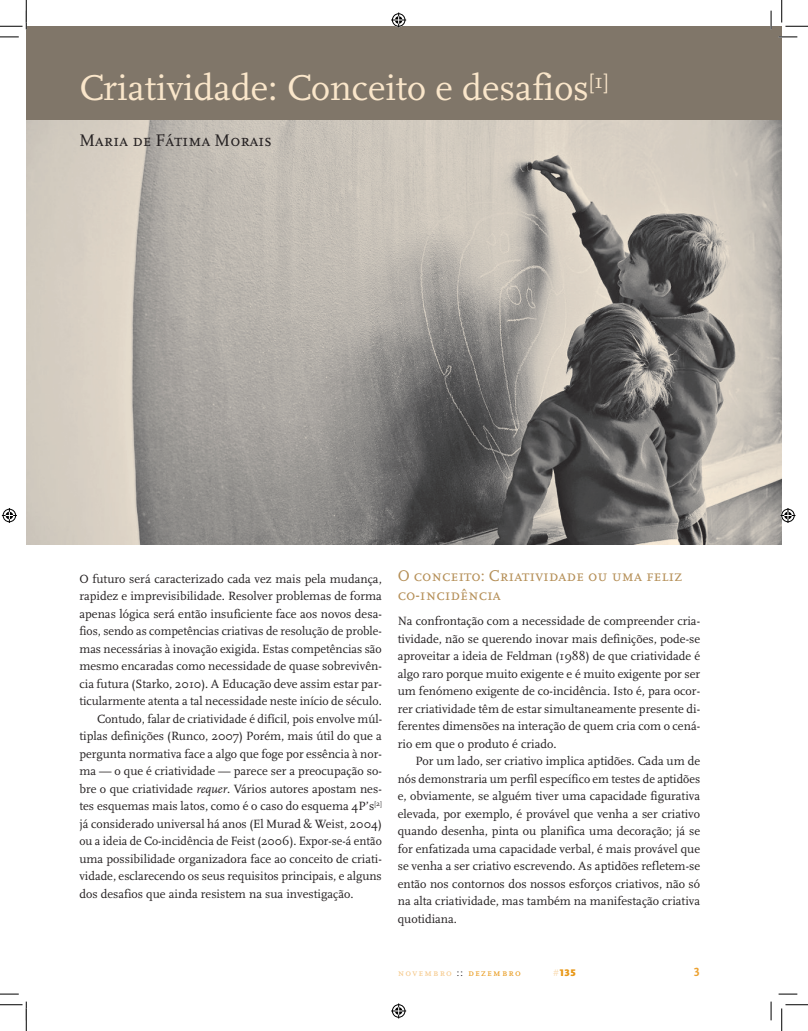
<style>
.page{position:relative;width:808px;height:1031px;background:#fff}
.page>*{position:absolute;margin:0;border:0;box-sizing:border-box;transform-origin:0 0}
.t1{font:37.5px "Scala";color:#fae6ca}
.t2{font:17.5px "Scala Caps";color:#231f20}
.t3{font:16.25px/19.5px "Scala Caps";color:#b58f57}
.t4{font:12.5px/17.5px "Scala";color:#231f20;text-align:justify}
.t5{font:12.5px "Scala Sans Bold SC";color:#eca130}
.t6{font:10px "Scala Caps";letter-spacing:.12em;color:#f5c787}
.t7{font:900 10px "Scala Sans Pro";color:#e89818}
.s1{font-style:italic}
.s2{color:#231f20}
.s3{color:#e89818}
.s4{font-weight:400;color:#f9dbb2}
</style>
<div class="page">
<div style="left:26px;top:26px;width:755px;height:120px;background:#807669"></div>
<img style="left:26px;top:120px;width:755px;height:425px">
<svg style="left:0;top:36px;width:19px;height:2px"></svg>
<svg style="left:778px;top:36px;width:19px;height:2px"></svg>
<svg style="left:0;top:993px;width:19px;height:1px"></svg>
<svg style="left:778px;top:993px;width:19px;height:1px"></svg>
<svg style="left:770px;top:11px;width:1px;height:18px"></svg>
<svg style="left:770px;top:1001px;width:1px;height:19px"></svg>
<svg style="left:0;top:0;width:27px;height:29px"></svg>
<svg style="left:0;top:1001px;width:27px;height:29px"></svg>
<svg style="left:781px;top:0;width:26px;height:27px"></svg>
<svg style="left:781px;top:1004px;width:26px;height:26px"></svg>
<svg style="left:391px;top:13px;width:15px;height:15px"></svg>
<svg style="left:391px;top:1003px;width:15px;height:15px"></svg>
<svg style="left:2px;top:508px;width:15px;height:15px"></svg>
<svg style="left:780px;top:508px;width:15px;height:15px"></svg>
<h1 class="t1" style="left:79px;top:67px;width:530px">Criatividade: Conceito e desafios<sup>[1]</sup></h1>
<h2 class="t2" style="left:79px;top:131px;width:194px">Maria de Fátima Morais</h2>
<p class="t4" style="left:79px;top:570px;width:304px">O futuro será caracterizado cada vez mais pela mudança,</p>
<p class="t4" style="left:79px;top:587px;width:304px">rapidez e imprevisibilidade. Resolver problemas de forma</p>
<p class="t4" style="left:79px;top:605px;width:304px">apenas lógica será então insuficiente face aos novos desa-</p>
<p class="t4" style="left:79px;top:622px;width:304px">fios, sendo as competências criativas de resolução de proble-</p>
<p class="t4" style="left:79px;top:640px;width:304px">mas necessárias à inovação exigida. Estas competências são</p>
<p class="t4" style="left:79px;top:657px;width:304px">mesmo encaradas como necessidade de quase sobrevivên-</p>
<p class="t4" style="left:79px;top:675px;width:304px">cia futura (Starko, 2010). A Educação deve assim estar par-</p>
<p class="t4" style="left:79px;top:692px;width:304px">ticularmente atenta a tal necessidade neste início de século.</p>
<p class="t4" style="left:97px;top:710px;width:286px">Contudo, falar de criatividade é difícil, pois envolve múl-</p>
<p class="t4" style="left:79px;top:727px;width:304px">tiplas definições (Runco, 2007) Porém, mais útil do que a</p>
<p class="t4" style="left:79px;top:745px;width:304px">pergunta normativa face a algo que foge por essência à nor-</p>
<p class="t4" style="left:79px;top:762px;width:304px">ma — o que é criatividade — parece ser a preocupação so-</p>
<p class="t4" style="left:79px;top:780px;width:304px">bre o que criatividade <span class="s1">requer</span>. Vários autores apostam nes-</p>
<p class="t4" style="left:79px;top:797px;width:304px">tes esquemas mais latos, como é o caso do esquema 4P’s<sup>[2]</sup></p>
<p class="t4" style="left:79px;top:815px;width:304px">já considerado universal há anos (El Murad &amp; Weist, 2004)</p>
<p class="t4" style="left:79px;top:832px;width:304px">ou a ideia de Co-incidência de Feist (2006). Expor-se-á então</p>
<p class="t4" style="left:79px;top:850px;width:304px">uma possibilidade organizadora face ao conceito de criati-</p>
<p class="t4" style="left:79px;top:867px;width:304px">vidade, esclarecendo os seus requisitos principais, e alguns</p>
<p class="t4" style="left:79px;top:885px;width:275px">dos desafios que ainda resistem na sua investigação.</p>
<h3 class="t3" style="left:397px;top:566px;width:286px">O conceito: Criatividade ou uma feliz co-incidência</h3>
<p class="t4" style="left:397px;top:612px;width:304px">Na confrontação com a necessidade de compreender cria&shy;tividade, não se querendo inovar mais definições, pode-se aproveitar a ideia de Feldman (1988) de que criatividade é algo raro porque muito exigente e é muito exigente por ser um fenómeno exigente de co-incidência. Isto é, para ocor&shy;rer criatividade têm de estar simultaneamente presente di&shy;ferentes dimensões na interação de quem cria com o cená&shy;rio em que o produto é criado.</p>
<p class="t4" style="left:397px;top:752px;width:304px;text-indent:18px">Por um lado, ser criativo implica aptidões. Cada um de nós demonstraria um perfil específico em testes de aptidões e, obviamente, se alguém tiver uma capacidade figurativa elevada, por exemplo, é provável que venha a ser criativo quando desenha, pinta ou planifica uma decoração; já se for enfatizada uma capacidade verbal, é mais provável que se venha a ser criativo escrevendo. As aptidões refletem-se então nos contornos dos nossos esforços criativos, não só na alta criatividade, mas também na manifestação criativa quotidiana.</p>
<p class="t6" style="left:397px;top:967px;width:124px">novembro <span class="s2">::</span> <span class="s3">dezembro</span></p>
<p class="t7" style="left:552px;top:966px;width:24px"><span class="s4">#</span>135</p>
<p class="t5" style="left:693px;top:964px;width:8px">3</p>
</div>
